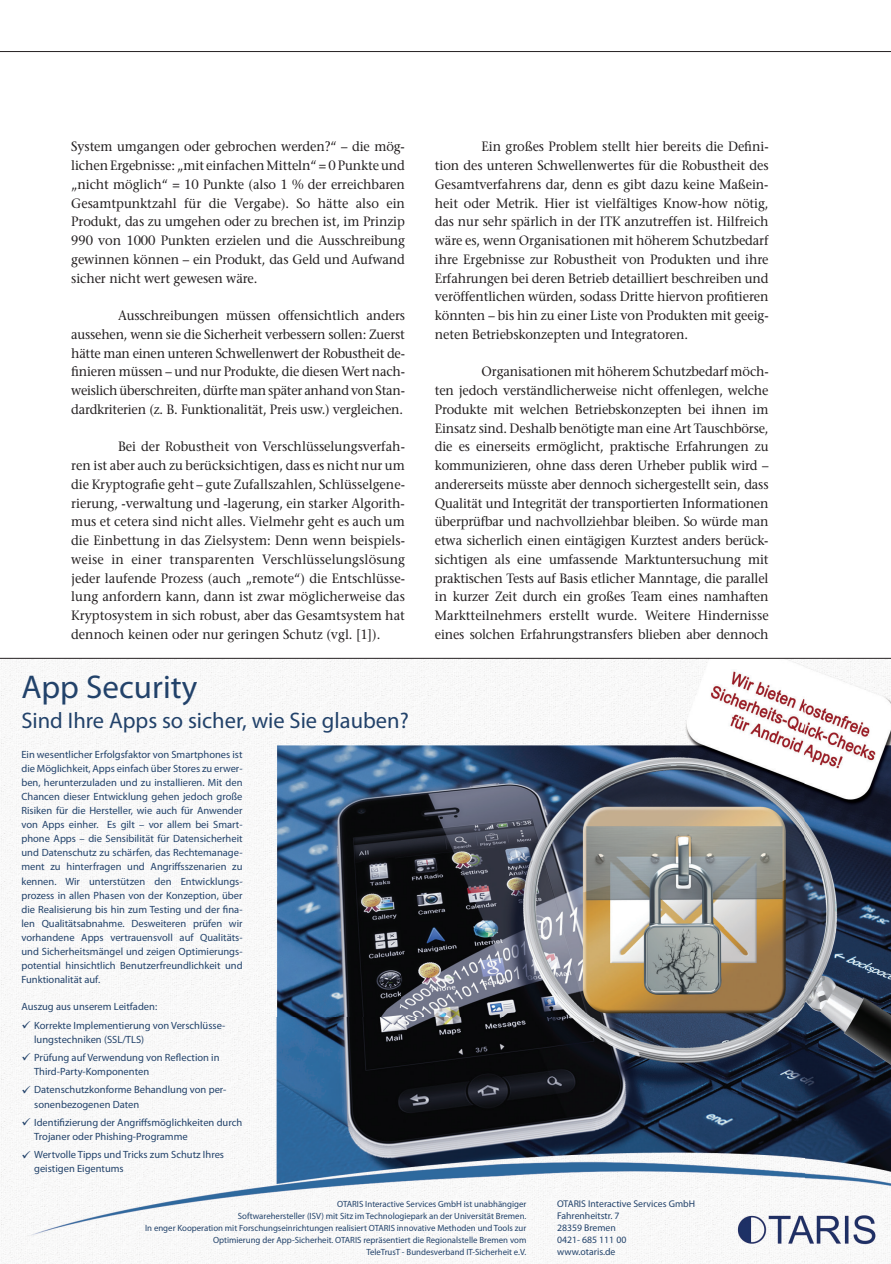
<style>
.page{position:relative;width:891px;height:1264px;background:#fff}
.page>*{position:absolute;margin:0;border:0;box-sizing:border-box;transform-origin:0 0}
.t1{font:33px "Myriad Pro";color:#22426a}
.t2{font:22.5px "Myriad Pro";color:#22426a}
.t3{font:13.5px/18.8px "Stone Serif";letter-spacing:-.01em;color:#231f20;text-align:justify;scale:.95 1}
.t4{font:10.5px/14.1px "Myriad Pro";color:#22426a}
.t5{font:9.75px/12px "Myriad Pro";color:#22426a}
.t6{font:9px/12px "Myriad Pro";color:#22426a;text-align:right}
</style>
<div class="page">
<img style="left:0;top:659px;width:891px;height:605px">
<img style="left:734px;top:1212px;width:144px;height:34px">
<hr style="left:0;top:51px;width:891px;height:1px;background:#231f20">
<hr style="left:0;top:658px;width:891px;height:1px;background:#231f20">
<svg style="left:22px;top:1020px;width:8px;height:8px"></svg>
<svg style="left:22px;top:1053px;width:8px;height:8px"></svg>
<svg style="left:22px;top:1085px;width:8px;height:8px"></svg>
<svg style="left:22px;top:1118px;width:8px;height:8px"></svg>
<svg style="left:22px;top:1150px;width:8px;height:8px"></svg>
<p class="t3" style="left:71px;top:137px;width:353px">System umgangen oder gebrochen werden?“ – die mög&shy;lichen Ergebnisse: „mit einfachen Mitteln“ = 0 Punkte und „nicht möglich“ = 10 Punkte (also 1 % der erreichbaren Gesamtpunktzahl für die Vergabe). So hätte also ein Produkt, das zu umgehen oder zu brechen ist, im Prinzip 990 von 1000 Punkten erzielen und die Ausschreibung gewinnen können – ein Produkt, das Geld und Aufwand sicher nicht wert gewesen wäre.</p>
<p class="t3" style="left:71px;top:306px;width:353px;text-indent:47px">Ausschreibungen müssen offensichtlich anders aussehen, wenn sie die Sicherheit verbessern sollen: Zuerst hätte man einen unteren Schwellenwert der Robustheit de&shy;finieren müssen – und nur Produkte, die diesen Wert nach&shy;weislich überschreiten, dürfte man später anhand von Stan&shy;dardkriterien (z. B. Funktionalität, Preis usw.) vergleichen.</p>
<p class="t3" style="left:71px;top:437px;width:353px;text-indent:47px">Bei der Robustheit von Verschlüsselungsverfah&shy;ren ist aber auch zu berücksichtigen, dass es nicht nur um die Kryptografie geht – gute Zufallszahlen, Schlüsselgene&shy;rierung, -verwaltung und -lagerung, ein starker Algorith&shy;mus et cetera sind nicht alles. Vielmehr geht es auch um die Einbettung in das Zielsystem: Denn wenn beispiels&shy;weise in einer transparenten Verschlüsselungslösung jeder laufende Prozess (auch „remote“) die Entschlüsse&shy;lung anfordern kann, dann ist zwar möglicherweise das Kryptosystem in sich robust, aber das Gesamtsystem hat dennoch keinen oder nur geringen Schutz (vgl. [1]).</p>
<p class="t3" style="left:435px;top:137px;width:353px;text-indent:47px">Ein großes Problem stellt hier bereits die Defini&shy;tion des unteren Schwellenwertes für die Robustheit des Gesamtverfahrens dar, denn es gibt dazu keine Maßein&shy;heit oder Metrik. Hier ist vielfältiges Know-how nötig, das nur sehr spärlich in der ITK anzutreffen ist. Hilfreich wäre es, wenn Organisationen mit höherem Schutzbedarf ihre Ergebnisse zur Robustheit von Produkten und ihre Erfahrungen bei deren Betrieb detailliert beschreiben und veröffentlichen würden, sodass Dritte hiervon profitieren könnten – bis hin zu einer Liste von Produkten mit geeig&shy;neten Betriebskonzepten und Integratoren.</p>
<p class="t3" style="left:435px;top:362px;width:353px;text-indent:47px">Organisationen mit höherem Schutzbedarf möch&shy;ten jedoch verständlicherweise nicht offenlegen, welche Produkte mit welchen Betriebskonzepten bei ihnen im Einsatz sind. Deshalb benötigte man eine Art Tauschbörse, die es einerseits ermöglicht, praktische Erfahrungen zu kommunizieren, ohne dass deren Urheber publik wird – andererseits müsste aber dennoch sichergestellt sein, dass Qualität und Integrität der transportierten Informationen überprüfbar und nachvollziehbar bleiben. So würde man etwa sicherlich einen eintägigen Kurztest anders berück&shy;sichtigen als eine umfassende Marktuntersuchung mit praktischen Tests auf Basis etlicher Manntage, die parallel in kurzer Zeit durch ein großes Team eines namhaften Marktteilnehmers erstellt wurde. Weitere Hindernisse eines solchen Erfahrungstransfers blieben aber dennoch</p>
<h1 class="t1" style="left:21px;top:667px;width:178px">App Security</h1>
<h2 class="t2" style="left:21px;top:707px;width:389px">Sind Ihre Apps so sicher, wie Sie glauben?</h2>
<p class="t4" style="left:21px;top:747px;width:223px;text-align:justify">Ein wesentlicher Erfolgsfaktor von Smartphones ist die Möglichkeit, Apps einfach über Stores zu erwer&shy;ben, herunterzuladen und zu installieren. Mit den Chancen dieser Entwicklung gehen jedoch große Risiken für die Hersteller, wie auch für Anwender von Apps einher. Es gilt – vor allem bei Smart&shy;phone Apps – die Sensibilität für Datensicherheit und Datenschutz zu schärfen, das Rechtemanage&shy;ment zu hinterfragen und Angriffsszenarien zu kennen. Wir unterstützen den Entwicklungs&shy;prozess in allen Phasen von der Konzeption, über die Realisierung bis hin zum Testing und der fina&shy;len Qualitätsabnahme. Desweiteren prüfen wir vorhandene Apps vertrauensvoll auf Qualitäts&shy;und Sicherheitsmängel und zeigen Optimierungs&shy;potential hinsichtlich Benutzerfreundlichkeit und Funktionalität auf.</p>
<p class="t4" style="left:34px;top:997px;width:193px;line-height:18.3px;text-indent:-13px">Auszug aus unserem Leitfaden:<br>Korrekte Implementierung von Verschlüsse-</p>
<p class="t4" style="left:34px;top:1030px;width:187px;line-height:18.3px">lungstechniken (SSL/TLS)<br>Prüfung auf Verwendung von Reflection in</p>
<p class="t4" style="left:34px;top:1062px;width:194px;line-height:18.3px">Third-Party-Komponenten<br>Datenschutzkonforme Behandlung von per-</p>
<p class="t4" style="left:34px;top:1094px;width:210px;line-height:18.3px">sonenbezogenen Daten<br>Identifizierung der Angriffsmöglichkeiten durch</p>
<p class="t4" style="left:34px;top:1127px;width:191px;line-height:18.3px">Trojaner oder Phishing-Programme<br>Wertvolle Tipps und Tricks zum Schutz Ihres</p>
<p class="t4" style="left:34px;top:1161px;width:91px">geistigen Eigentums</p>
<p class="t6" style="left:145px;top:1197px;width:383px">OTARIS Interactive Services GmbH ist unabhängiger<br>Softwarehersteller (ISV) mit Sitz im Technologiepark an der Universität Bremen.<br>In enger Kooperation mit Forschungseinrichtungen realisiert OTARIS innovative Methoden und Tools zur Optimierung der App-Sicherheit. OTARIS repräsentiert die Regionalstelle Bremen vom<br>TeleTrusT - Bundesverband IT-Sicherheit e.V.</p>
<p class="t5" style="left:557px;top:1197px;width:139px">OTARIS Interactive Services GmbH<br>Fahrenheitstr. 7<br>28359 Bremen<br>0421- 685 111 00<br>www.otaris.de</p>
</div>
